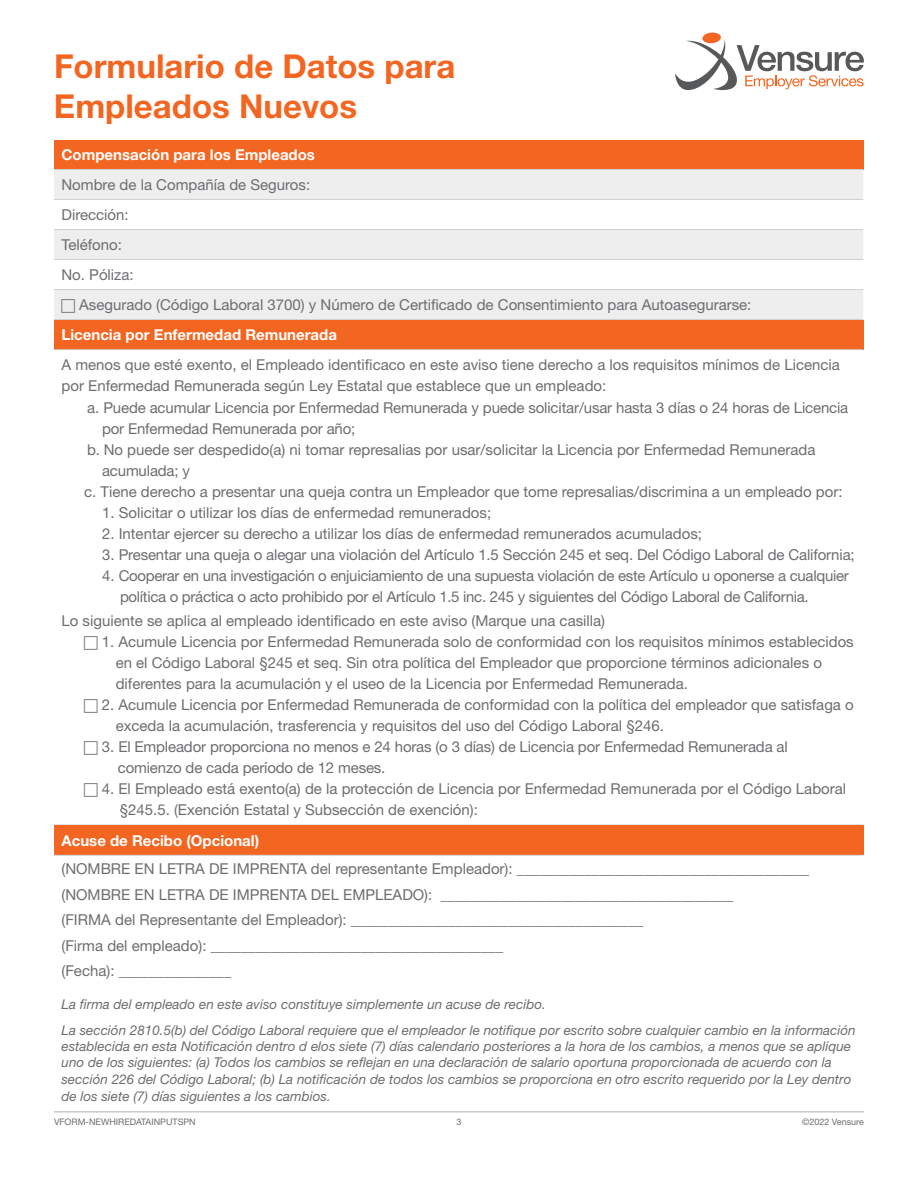
<style>
.page{position:relative;width:918px;height:1188px;background:#fff}
.page>*{position:absolute;margin:0;border:0;box-sizing:border-box;transform-origin:0 0}
.t1{font:700 33px/40.5px "Helvetica Neue LT Std";color:#f36621}
.t2{font:15px/21px "Helvetica Neue LT Std";color:#6c6d70}
.t3{font:15px/21px "Helvetica Neue LT Std";letter-spacing:-.02em;color:#6c6d70}
.t4{font:700 15px "Helvetica Neue LT Std";color:#fff}
.t5{font:italic 13.5px/16.5px "Helvetica Neue LT Std";color:#6c6d70}
.t6{font:9px "Helvetica Neue LT Std";color:#6c6d70}
</style>
<div class="page">
<hr style="left:54px;top:1112px;width:810px;height:1px;background:#b2b0ac">
<svg style="left:675px;top:32px;width:189px;height:59px"></svg>
<div style="left:54px;top:140px;width:809px;height:30px;background:#f36621"></div>
<div style="left:54px;top:170px;width:809px;height:149px;background:#eeeeef"></div>
<div style="left:54px;top:200px;width:809px;height:30px;background:#fff"></div>
<div style="left:54px;top:260px;width:809px;height:30px;background:#fff"></div>
<hr style="left:54px;top:169px;width:809px;height:1px;background:#cfd0d2">
<hr style="left:54px;top:199px;width:809px;height:1px;background:#cfd0d2">
<hr style="left:54px;top:229px;width:809px;height:1px;background:#cfd0d2">
<hr style="left:54px;top:259px;width:809px;height:1px;background:#cfd0d2">
<hr style="left:54px;top:289px;width:809px;height:1px;background:#cfd0d2">
<hr style="left:54px;top:319px;width:809px;height:1px;background:#cfd0d2">
<div style="left:54px;top:320px;width:809px;height:30px;background:#f36621"></div>
<hr style="left:54px;top:349px;width:809px;height:1px;background:#cfd0d2">
<div style="left:54px;top:825px;width:809px;height:30px;background:#f36621"></div>
<hr style="left:54px;top:855px;width:809px;height:1px;background:#cfd0d2">
<svg style="left:62px;top:299px;width:13px;height:14px"></svg>
<h1 class="t1" style="left:54px;top:45px;width:403px">Formulario de Datos para<br>Empleados Nuevos</h1>
<p class="t4" style="left:62px;top:145px;width:255px">Compensación para los Empleados</p>
<p class="t2" style="left:62px;top:174px;width:250px">Nombre de la Compañía de Seguros:</p>
<p class="t2" style="left:62px;top:204px;width:69px">Dirección:</p>
<p class="t2" style="left:62px;top:234px;width:62px">Teléfono:</p>
<p class="t2" style="left:62px;top:264px;width:74px">No. Póliza:</p>
<p class="t2" style="left:79px;top:294px;width:674px">Asegurado (Código Laboral 3700) y Número de Certificado de Consentimiento para Autoasegurarse:</p>
<p class="t4" style="left:62px;top:325px;width:277px">Licencia por Enfermedad Remunerada</p>
<p class="t2" style="left:62px;top:354px;width:780px">A menos que esté exento, el Empleado identificaco en este aviso tiene derecho a los requisitos mínimos de Licencia por Enfermedad Remunerada según Ley Estatal que establece que un empleado:</p>
<p class="t2" style="left:102px;top:397px;width:748px;text-indent:-15px">a. Puede acumular Licencia por Enfermedad Remunerada y puede solicitar/usar hasta 3 días o 24 horas de Licencia por Enfermedad Remunerada por año;</p>
<p class="t2" style="left:102px;top:439px;width:715px;text-indent:-15px">b. No puede ser despedido(a) ni tomar represalias por usar/solicitar la Licencia por Enfermedad Remunerada acumulada; y</p>
<p class="t2" style="left:84px;top:481px;width:760px">c. Tiene derecho a presentar una queja contra un Empleador que tome represalias/discrimina a un empleado por:</p>
<p class="t2" style="left:102px;top:502px;width:391px">1. Solicitar o utilizar los días de enfermedad remunerados;</p>
<p class="t2" style="left:102px;top:523px;width:602px">2. Intentar ejercer su derecho a utilizar los días de enfermedad remunerados acumulados;</p>
<p class="t2" style="left:102px;top:544px;width:754px">3. Presentar una queja o alegar una violación del Artículo 1.5 Sección 245 et seq. Del Código Laboral de California;</p>
<p class="t3" style="left:120px;top:565px;width:730px;text-indent:-18px">4. Cooperar en una investigación o enjuiciamiento de una supuesta violación de este Artículo u oponerse a cualquier política o práctica o acto prohibido por el Artículo 1.5 inc. 245 y siguientes del Código Laboral de California.</p>
<p class="t2" style="left:62px;top:610px;width:545px">Lo siguiente se aplica al empleado identificado en este aviso (Marque una casilla)</p>
<p class="t2" style="left:116px;top:631px;width:740px;text-indent:-14px">1. Acumule Licencia por Enfermedad Remunerada solo de conformidad con los requisitos mínimos establecidos en el Código Laboral §245 et seq. Sin otra política del Empleador que proporcione términos adicionales o diferentes para la acumulación y el useo de la Licencia por Enfermedad Remunerada.</p>
<p class="t2" style="left:116px;top:694px;width:740px;text-indent:-14px">2. Acumule Licencia por Enfermedad Remunerada de conformidad con la política del empleador que satisfaga o exceda la acumulación, trasferencia y requisitos del uso del Código Laboral §246.</p>
<p class="t2" style="left:118px;top:736px;width:672px;text-indent:-16px">3. El Empleador proporciona no menos e 24 horas (o 3 días) de Licencia por Enfermedad Remunerada al comienzo de cada período de 12 meses.</p>
<p class="t2" style="left:120px;top:778px;width:728px;text-indent:-18px">4. El Empleado está exento(a) de la protección de Licencia por Enfermedad Remunerada por el Código Laboral §245.5. (Exención Estatal y Subsección de exención):</p>
<p class="t4" style="left:62px;top:831px;width:199px">Acuse de Recibo (Opcional)</p>
<p class="t2" style="left:62px;top:858px;width:749px">(NOMBRE EN LETRA DE IMPRENTA del representante Empleador): _______________________________________</p>
<p class="t2" style="left:62px;top:883px;width:673px">(NOMBRE EN LETRA DE IMPRENTA DEL EMPLEADO): _______________________________________</p>
<p class="t2" style="left:62px;top:909px;width:583px">(FIRMA del Representante del Empleador): _______________________________________</p>
<p class="t2" style="left:62px;top:934px;width:443px">(Firma del empleado): _______________________________________</p>
<p class="t2" style="left:62px;top:960px;width:171px">(Fecha): _______________</p>
<p class="t5" style="left:62px;top:996px;width:486px">La firma del empleado en este aviso constituye simplemente un acuse de recibo.</p>
<p class="t5" style="left:62px;top:1021px;width:796px">La sección 2810.5(b) del Código Laboral requiere que el empleador le notifique por escrito sobre cualquier cambio en la información establecida en esta Notificación dentro d elos siete (7) días calendario posteriores a la hora de los cambios, a menos que se aplique uno de los siguientes: (a) Todos los cambios se reflejan en una declaración de salario oportuna proporcionada de acuerdo con la sección 226 del Código Laboral; (b) La notificación de todos los cambios se proporciona en otro escrito requerido por la Ley dentro de los siete (7) días siguientes a los cambios.</p>
<p class="t6" style="left:54px;top:1117px;width:143px">VFORM-NEWHIREDATAINPUTSPN</p>
<p class="t6" style="left:456px;top:1117px;width:7px">3</p>
<p class="t6" style="left:802px;top:1117px;width:63px">©2022 Vensure</p>
</div>
